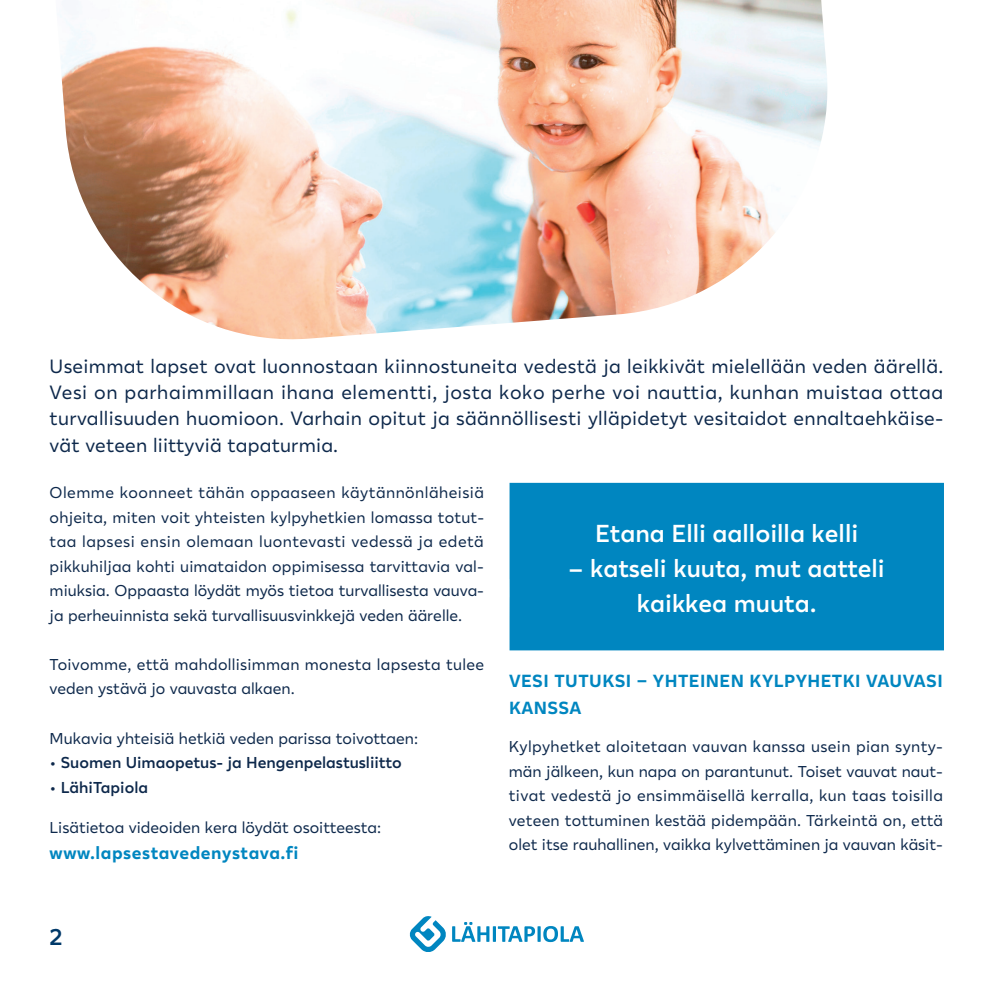
<style>
.page{position:relative;width:993px;height:993px;background:#fff}
.page>*{position:absolute;margin:0;border:0;box-sizing:border-box;transform-origin:0 0}
.t1{font:600 24.5px/35px "Lahi Tapiola Sans";color:#fff;text-align:center}
.t2{font:600 22.75px "Lahi Tapiola Sans";color:#003969}
.t3{font:19.25px/26.2px "Lahi Tapiola Sans";letter-spacing:.01em;color:#0d284b;text-align:justify}
.t4{font:700 17.5px/26.2px "Lahi Tapiola Sans";letter-spacing:.025em;color:#0086c0}
.t5{font:15.75px/24.5px "Lahi Tapiola Sans";color:#0d284b;text-align:justify}
.t6{font:15.75px/24.5px "Lahi Tapiola Sans";letter-spacing:.02em;color:#0d284b}
.t7{font:600 15.75px "Lahi Tapiola Sans";color:#0d284b}
</style>
<div class="page">
<svg style="left:452px;top:922px;width:131px;height:19px"></svg>
<svg style="left:409px;top:916px;width:37px;height:36px"></svg>
<img style="left:60px;top:0;width:768px;height:340px">
<div style="left:509px;top:482px;width:434px;height:168px;background:#0086c0"></div>
<p class="t3" style="left:50px;top:351px;width:895px">Useimmat lapset ovat luonnostaan kiinnostuneita vedestä ja leikkivät mielellään veden äärellä.<br>Vesi on parhaimmillaan ihana elementti, josta koko perhe voi nauttia, kunhan muistaa ottaa turvallisuuden huomioon. Varhain opitut ja säännöllisesti ylläpidetyt vesitaidot ennaltaehkäise&shy;vät veteen liittyviä tapaturmia.</p>
<p class="t5" style="left:50px;top:479px;width:436px">Olemme koonneet tähän oppaaseen käytännönläheisiä ohjeita, miten voit yhteisten kylpyhetkien lomassa totut&shy;taa lapsesi ensin olemaan luontevasti vedessä ja edetä pikkuhiljaa kohti uimataidon oppimisessa tarvittavia val&shy;miuksia. Oppaasta löydät myös tietoa turvallisesta vauva&shy;ja perheuinnista sekä turvallisuusvinkkejä veden äärelle.</p>
<p class="t6" style="left:50px;top:651px;width:436px">Toivomme, että mahdollisimman monesta lapsesta tulee veden ystävä jo vauvasta alkaen.</p>
<p class="t5" style="left:50px;top:724px;width:370px">Mukavia yhteisiä hetkiä veden parissa toivottaen:</p>
<p class="t7" style="left:50px;top:750px;width:353px">• Suomen Uimaopetus- ja Hengenpelastusliitto</p>
<p class="t7" style="left:50px;top:775px;width:100px">• LähiTapiola</p>
<p class="t5" style="left:50px;top:813px;width:333px">Lisätietoa videoiden kera löydät osoitteesta:</p>
<p class="t4" style="left:50px;top:838px;width:250px">www.lapsestavedenystava.fi</p>
<h1 class="t1" style="left:595px;top:514px;width:264px">Etana Elli aalloilla kelli</h1>
<h1 class="t1" style="left:568px;top:549px;width:318px">– katseli kuuta, mut aatteli kaikkea muuta.</h1>
<p class="t4" style="left:509px;top:667px;width:435px">VESI TUTUKSI – YHTEINEN KYLPYHETKI VAUVASI<br>KANSSA</p>
<p class="t5" style="left:508px;top:733px;width:435px">Kylpyhetket aloitetaan vauvan kanssa usein pian synty&shy;män jälkeen, kun napa on parantunut. Toiset vauvat naut&shy;tivat vedestä jo ensimmäisellä kerralla, kun taas toisilla veteen tottuminen kestää pidempään. Tärkeintä on, että olet itse rauhallinen, vaikka kylvettäminen ja vauvan käsit-</p>
<h2 class="t2" style="left:50px;top:920px;width:15px">2</h2>
</div>
